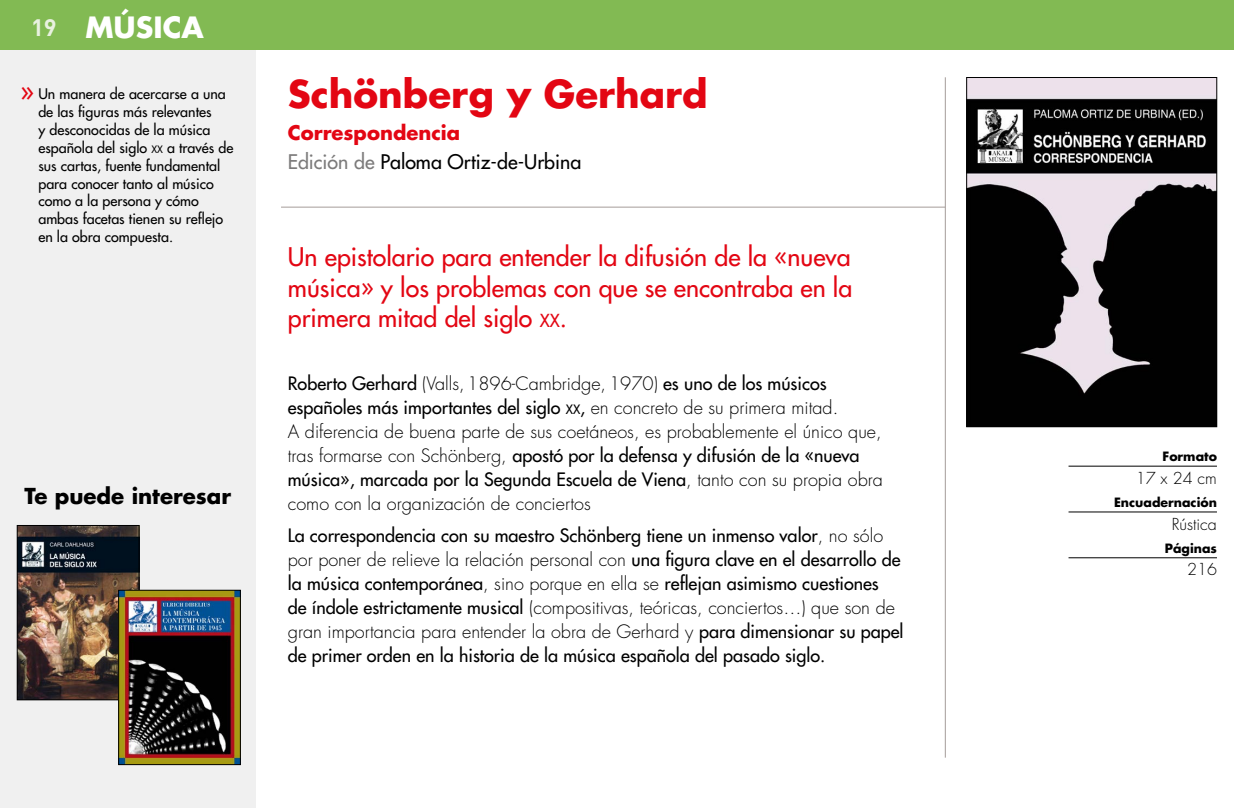
<style>
.page{position:relative;width:1234px;height:808px;background:#fff}
.page>*{position:absolute;margin:0;border:0;box-sizing:border-box;transform-origin:0 0}
.t1{font:700 37.35px "Futura Std";color:#e30613}
.t2{font:700 28.5px "Futura Std";color:#fff}
.t3{font:500 25.05px/30.3px "Futura Std";color:#e30613;text-align:justify}
.t4{font:700 21.45px "Futura Std";color:#000}
.t5{font:500 19.65px/29.1px "Futura Std";color:#000}
.t6{font:500 18px/24px "Futura Std";color:#000}
.t7{font:300 18px/24px "Futura Std";color:#000}
.t8{font:300 16.05px "Futura Std";color:#000}
.t9{font:500 14.25px/17.9px "Futura Std";color:#000}
.t10{font:700 12.45px "Futura Std";color:#000}
.s1{font-family:"DIN Pro";font-size:23.55px;color:#e9f1e0}
.s2{font-size:26.7px;color:#e30613}
.s3{font-size:10.05px}
.s4{font-weight:700;color:#e30613}
.s5{color:#7c7b7b}
.s6{font-size:17.55px}
.s7{font-weight:500}
.s8{font-weight:500;font-size:12.6px}
.s9{font-weight:300}
</style>
<div class="page">
<div style="left:0;top:49px;width:256px;height:759px;background:#f0f0f0"></div>
<hr style="left:281px;top:207px;width:664px;height:1px;background:#a59c99">
<hr style="left:944px;top:77px;width:1px;height:681px;background:#a59c99">
<hr style="left:1068px;top:466px;width:148px;height:1px;background:#000">
<hr style="left:1068px;top:512px;width:148px;height:1px;background:#000">
<hr style="left:1068px;top:557px;width:148px;height:1px;background:#000">
<img style="left:968px;top:79px;width:246px;height:346px">
<div style="left:966px;top:77px;width:250px;height:350px;border:1px solid #000"></div>
<img style="left:19px;top:527px;width:118px;height:171px">
<div style="left:17px;top:525px;width:122px;height:175px;border:1px solid #000"></div>
<img style="left:120px;top:592px;width:118px;height:171px">
<div style="left:118px;top:590px;width:122px;height:175px;border:1px solid #000"></div>
<div style="left:0;top:0;width:1233px;height:49px;background:#82ba53"></div>
<h2 class="t2" style="left:31px;top:9px;width:174px"><span class="s1">19</span> MÚSICA</h2>
<p class="t9" style="left:38px;top:85px;width:196px;text-indent:-18px"><span class="s2">»</span> Un manera de acercarse a una de las figuras más relevantes<br>y desconocidas de la música española del siglo <span class="s3">XX</span> a través de sus cartas, fuente fundamental para conocer tanto al músico como a la persona y cómo ambas facetas tienen su reflejo en la obra compuesta.</p>
<h1 class="t1" style="left:288px;top:69px;width:421px">Schönberg y Gerhard</h1>
<p class="t5" style="left:288px;top:118px;width:295px"><span class="s4">Correspondencia<br></span><span class="s5">Edición de</span> Paloma Ortiz-de-Urbina</p>
<h3 class="t3" style="left:288px;top:242px;width:566px">Un epistolario para entender la difusión de la «nueva música» y los problemas con que se encontraba en la primera mitad del siglo <span class="s6">XX</span>.</h3>
<p class="t4" style="left:25px;top:482px;width:208px">Te puede interesar</p>
<p class="t7" style="left:288px;top:372px;width:596px"><span class="s7">Roberto Gerhard</span> (Valls,1896-Cambridge,1970) <span class="s7">es uno de los músicos españoles más importantes del siglo</span> <span class="s8">XX</span><span class="s7">,</span> en concreto de su primera mitad.<br>A diferencia de buena parte de sus coetáneos, es probablemente el único que, tras formarse con Schönberg, <span class="s7">apostó por la defensa y difusión de la «nueva música», marcada por la Segunda Escuela de Viena</span>, tanto con su propia obra como con la organización de conciertos</p>
<p class="t6" style="left:288px;top:524px;width:617px">La correspondencia con su maestro Schönberg tiene un inmenso valor<span class="s9">, no sólo por poner de relieve la relación personal con</span> una figura clave en el desarrollo de la música contemporánea<span class="s9">, sino porque en ella se</span> reflejan asimismo cuestiones<br>de índole estrictamente musical <span class="s9">(compositivas, teóricas, conciertos…) que son de gran importancia para entender la obra de Gerhard y</span> para dimensionar su papel de primer orden en la historia de la música española del pasado siglo.</p>
<p class="t10" style="left:1162px;top:448px;width:56px">Formato</p>
<p class="t8" style="left:1135px;top:468px;width:83px">17 x 24 cm</p>
<p class="t10" style="left:1113px;top:494px;width:104px">Encuadernación</p>
<p class="t8" style="left:1171px;top:514px;width:47px">Rústica</p>
<p class="t10" style="left:1164px;top:539px;width:54px">Páginas</p>
<p class="t8" style="left:1186px;top:560px;width:31px">216</p>
</div>
